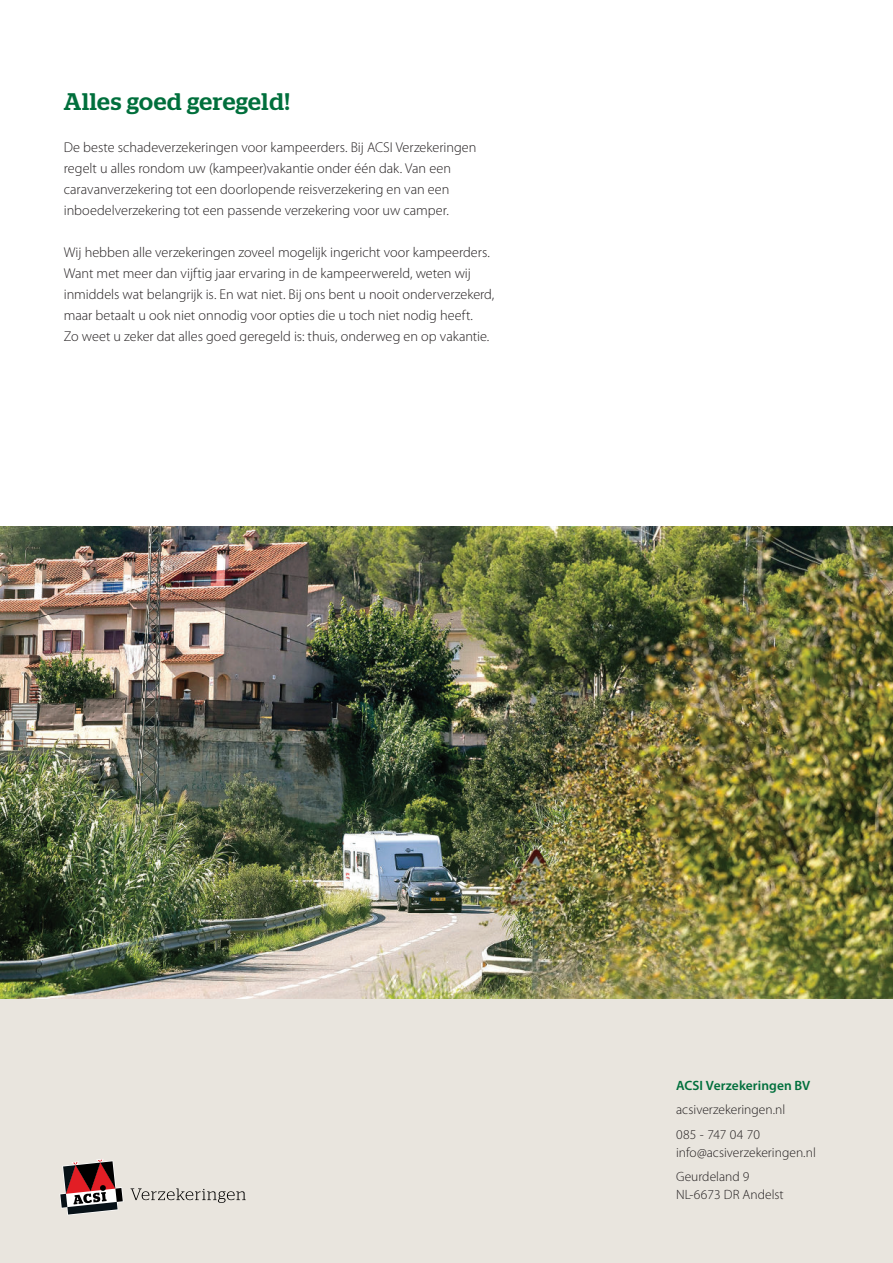
<style>
.page{position:relative;width:893px;height:1263px;background:#fff}
.page>*{position:absolute;margin:0;border:0;box-sizing:border-box;transform-origin:0 0}
.t1{font:500 24px "Stag";letter-spacing:.03em;color:#006f3c}
.t2{font:300 14.25px/21px "Myriad Pro";color:#231f20}
.t3{font:300 13.5px/24.5px "Myriad Pro";color:#231f20}
.t4{font:600 13.5px "Myriad Pro";letter-spacing:.005em;color:#006f3c}
</style>
<div class="page">
<img style="left:0;top:526px;width:893px;height:473px">
<div style="left:0;top:999px;width:893px;height:264px;background:#e9e5de"></div>
<svg style="left:131px;top:1188px;width:115px;height:15px"></svg>
<svg style="left:60px;top:1159px;width:64px;height:56px"></svg>
<h1 class="t1" style="left:64px;top:92px;width:227px">Alles goed geregeld!</h1>
<p class="t2" style="left:64px;top:137px;width:414px">De beste schadeverzekeringen voor kampeerders. Bij ACSI Verzekeringen regelt u alles rondom uw (kampeer)vakantie onder één dak. Van een caravanverzekering tot een doorlopende reisverzekering en van een inboedelverzekering tot een passende verzekering voor uw camper.</p>
<p class="t2" style="left:64px;top:242px;width:432px">Wij hebben alle verzekeringen zoveel mogelijk ingericht voor kampeerders.<br>Want met meer dan vijftig jaar ervaring in de kampeerwereld, weten wij inmiddels wat belangrijk is. En wat niet. Bij ons bent u nooit onderverzekerd, maar betaalt u ook niet onnodig voor opties die u toch niet nodig heeft.<br>Zo weet u zeker dat alles goed geregeld is: thuis, onderweg en op vakantie.</p>
<p class="t4" style="left:676px;top:1080px;width:136px">ACSI Verzekeringen BV</p>
<p class="t3" style="left:676px;top:1098px;width:111px">acsiverzekeringen.nl<br>085 - 747 04 70</p>
<p class="t3" style="left:676px;top:1140px;width:141px">info@acsiverzekeringen.nl<br>Geurdeland 9</p>
<p class="t3" style="left:676px;top:1183px;width:109px">NL-6673 DR Andelst</p>
</div>
